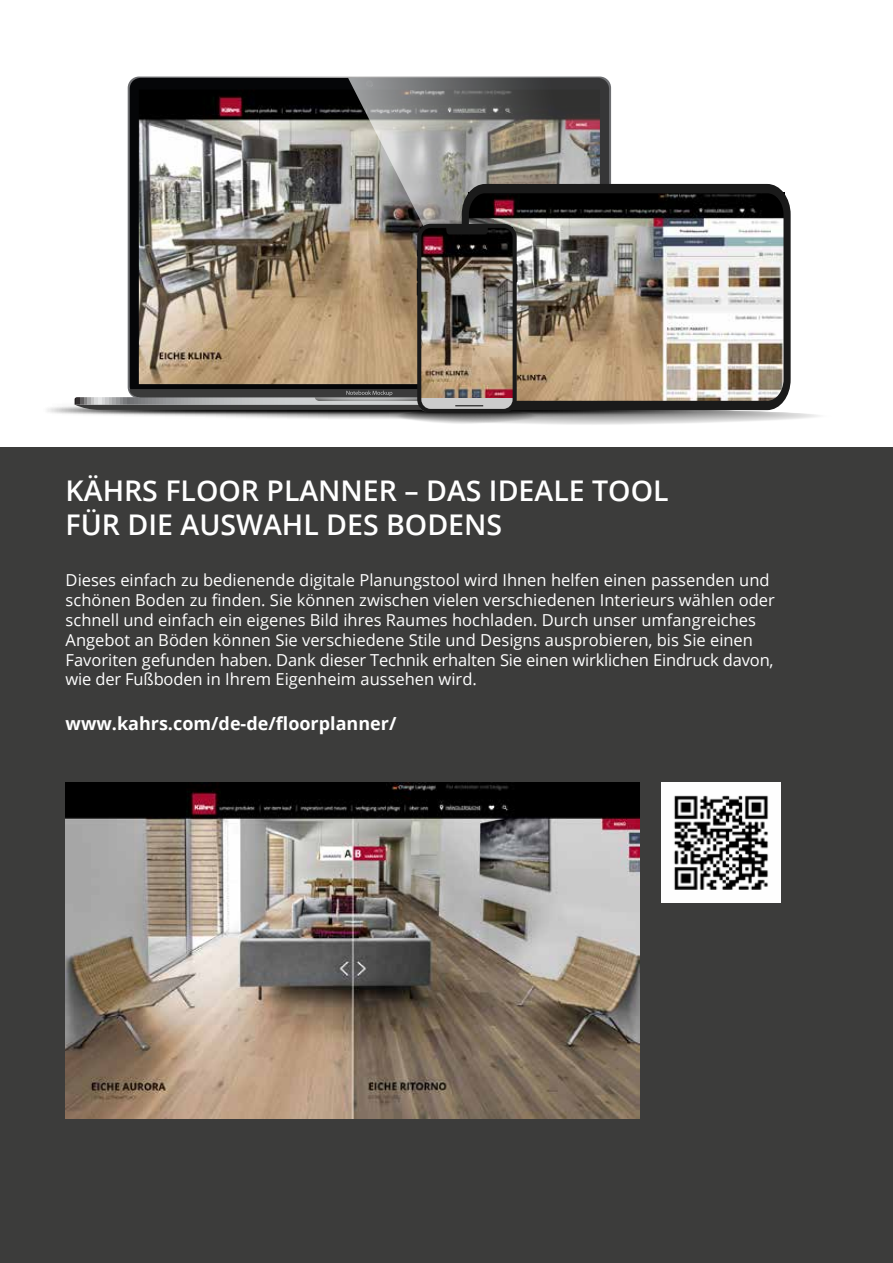
<style>
.page{position:relative;width:893px;height:1263px;background:#fff}
.page>*{position:absolute;margin:0;border:0;box-sizing:border-box;transform-origin:0 0}
.t1{font:600 28.5px/34.2px "Open Sans";color:#fff}
.t2{font:700 18px "Open Sans";color:#fff}
.t3{font:16.5px/19.8px "Open Sans";color:#fff}
</style>
<div class="page">
<div style="left:0;top:447px;width:893px;height:816px;background:#3c3c3b"></div>
<svg style="left:47px;top:400px;width:28px;height:14px"></svg>
<svg style="left:130px;top:78px;width:218px;height:146px;background:#6c6a68"></svg>
<svg style="left:348px;top:78px;width:261px;height:146px;background:#858380"></svg>
<svg style="left:462px;top:184px;width:329px;height:40px;background:#2d2a2a"></svg>
<img style="left:75px;top:224px;width:744px;height:201px">
<img style="left:66px;top:783px;width:573px;height:335px">
<img style="left:661px;top:783px;width:119px;height:119px">
<h1 class="t1" style="left:66px;top:473px;width:604px">KÄHRS FLOOR PLANNER – DAS IDEALE TOOL<br>FÜR DIE AUSWAHL DES BODENS</h1>
<p class="t3" style="left:66px;top:570px;width:711px">Dieses einfach zu bedienende digitale Planungstool wird Ihnen helfen einen passenden und schönen Boden zu finden. Sie können zwischen vielen verschiedenen Interieurs wählen oder schnell und einfach ein eigenes Bild ihres Raumes hochladen. Durch unser umfangreiches Angebot an Böden können Sie verschiedene Stile und Designs ausprobieren, bis Sie einen Favoriten gefunden haben. Dank dieser Technik erhalten Sie einen wirklichen Eindruck davon, wie der Fußboden in Ihrem Eigenheim aussehen wird.</p>
<p class="t2" style="left:66px;top:711px;width:332px">www.kahrs.com/de-de/floorplanner/</p>
</div>
